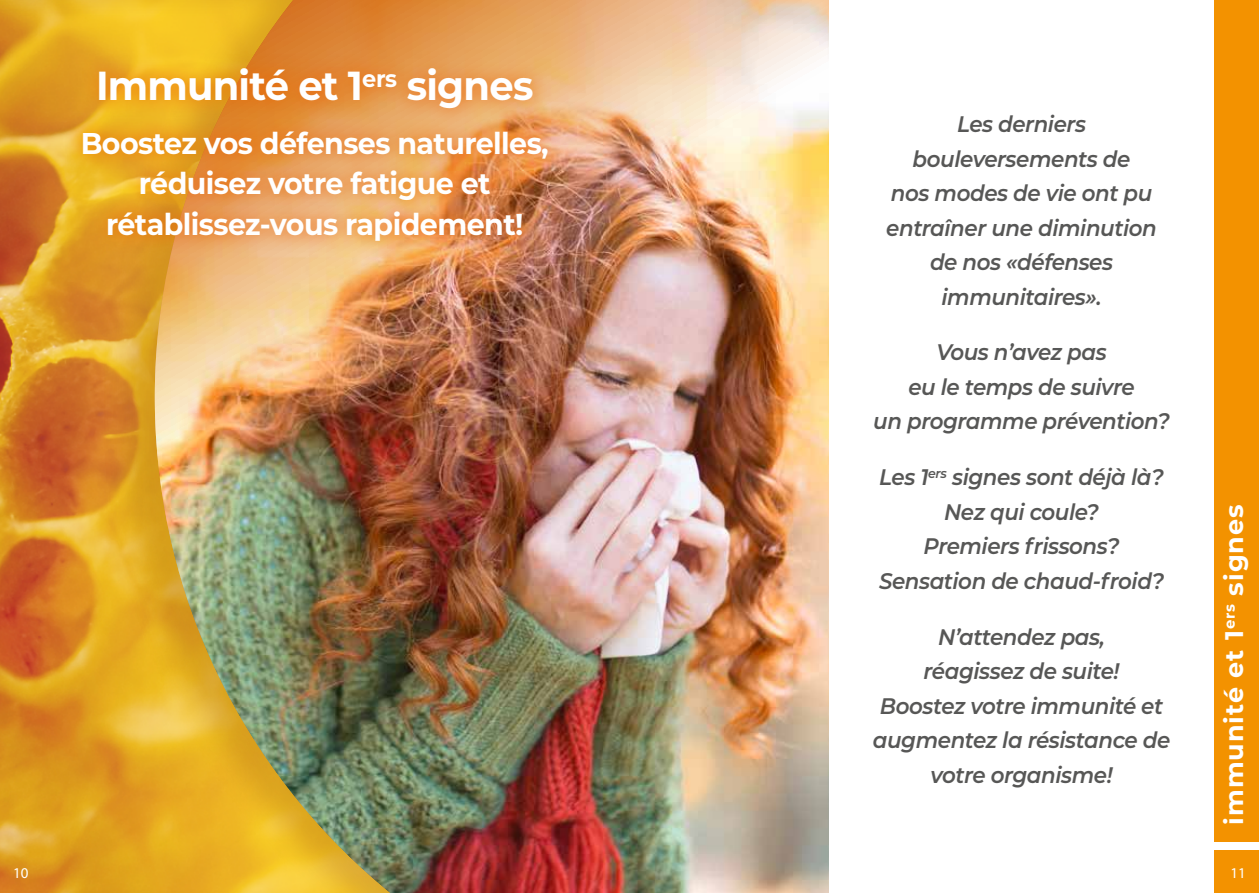
<style>
.page{position:relative;width:1259px;height:893px;background:#fff}
.page>*{position:absolute;margin:0;border:0;box-sizing:border-box;transform-origin:0 0}
.t1{font:700 40.5px "Montserrat";letter-spacing:-.02em;color:#fff;scale:.95 1}
.t2{font:700 30px/40.5px "Montserrat";letter-spacing:-.02em;color:#fff;text-align:center;scale:.95 1}
.t3{font:700 25.5px "Montserrat";letter-spacing:.04em;color:#fff}
.t4{font:italic 600 22.5px/34.5px "Montserrat";letter-spacing:-.02em;color:#575756;text-align:center;scale:.95 1}
.t5{font:15px "Myriad Pro";color:#fff}
</style>
<div class="page">
<img style="left:408px;top:0;width:421px;height:893px">
<div style="left:1214px;top:850px;width:45px;height:43px;background:#f39200"></div>
<div style="left:0;top:0;width:408px;height:893px;background:#680c00;opacity:.19"></div>
<div style="left:65px;top:51px;width:500px;height:207px;background:#ec6608;opacity:.77"></div>
<div style="left:1214px;top:0;width:45px;height:842px;background:#f39200"></div>
<h1 class="t1" style="left:96px;top:57px;width:462px">Immunité et 1<sup>ers</sup> signes</h1>
<h2 class="t2" style="left:81px;top:121px;width:494px">Boostez vos défenses naturelles, réduisez votre fatigue et rétablissez-vous rapidement!</h2>
<p class="t4" style="left:886px;top:106px;width:286px">Les derniers bouleversements de<br>nos modes de vie ont pu entraîner une diminution de nos «défenses immunitaires».</p>
<p class="t4" style="left:873px;top:334px;width:314px">Vous n’avez pas<br>eu le temps de suivre<br>un programme prévention?</p>
<p class="t4" style="left:879px;top:459px;width:301px">Les 1<sup>ers</sup> signes sont déjà là?<br>Nez qui coule?<br>Premiers frissons?<br>Sensation de chaud-froid?</p>
<p class="t4" style="left:873px;top:618px;width:314px">N’attendez pas,<br>réagissez de suite!<br>Boostez votre immunité et augmentez la résistance de votre organisme!</p>
<p class="t3" style="left:1215px;top:825px;width:322px;rotate:-90deg">immunité et 1<sup>ers</sup> signes</p>
<p class="t5" style="left:13px;top:864px;width:17px">10</p>
<p class="t5" style="left:1230px;top:863px;width:17px">11</p>
</div>
